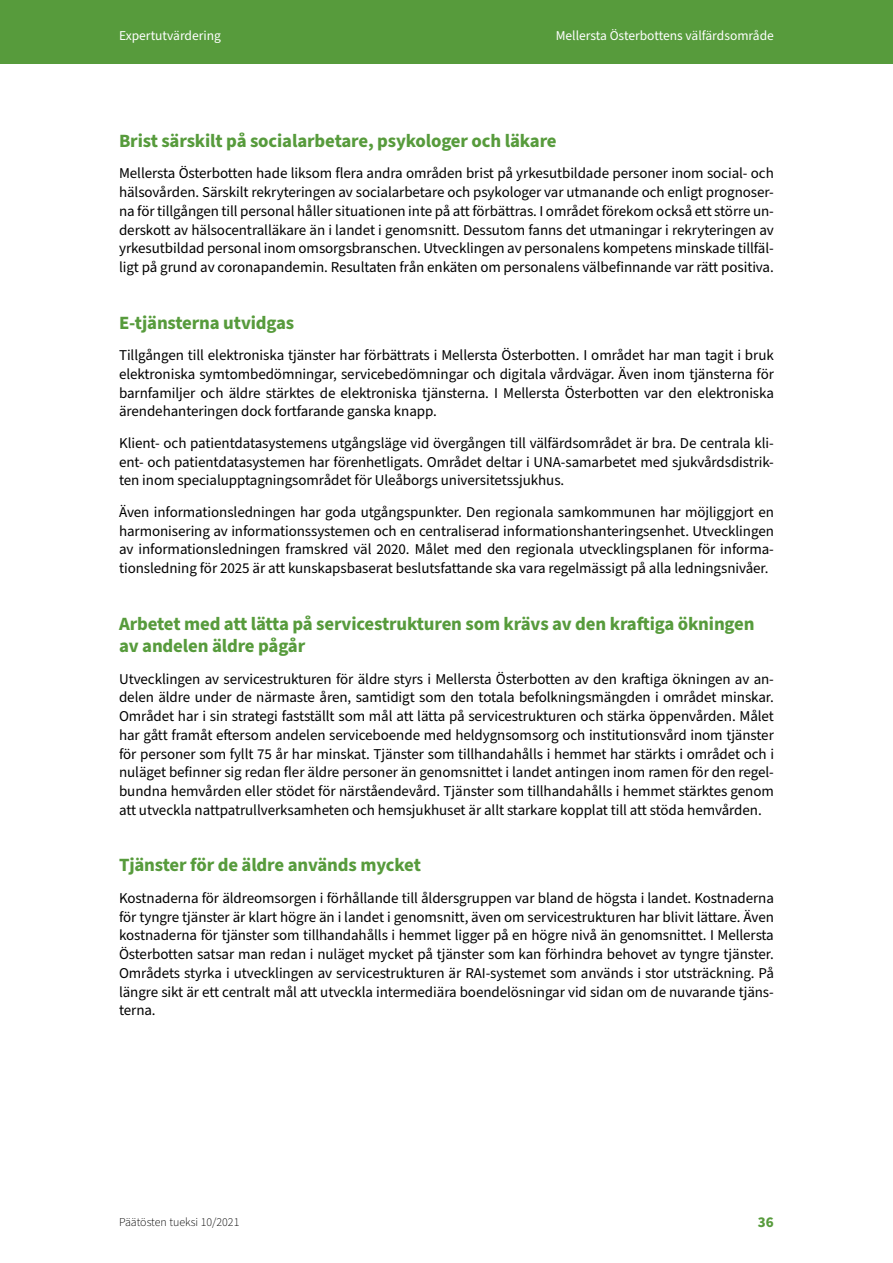
<style>
.page{position:relative;width:893px;height:1263px;background:#fff}
.page>*{position:absolute;margin:0;border:0;box-sizing:border-box;transform-origin:0 0}
.Otsikko_2{font:700 18.75px/22.5px "Source Sans Pro";letter-spacing:-.01em;color:#579b3c}
.Text{font:15px/18.8px "Source Sans Pro";letter-spacing:-.005em;color:#000;text-align:justify}
.t1{font:700 15px "Source Sans Pro";color:#579b3c}
.t2{font:13.5px "Source Sans Pro";color:#fff}
.t3{font:300 12px "Source Sans Pro";color:#000}
</style>
<div class="page">
<div style="left:0;top:0;width:893px;height:64px;background:#579b3c"></div>
<p class="t2" style="left:119px;top:27px;width:103px">Expertutvärdering</p>
<p class="t2" style="left:556px;top:27px;width:220px">Mellersta Österbottens välfärdsområde</p>
<h2 class="Otsikko_2" style="left:119px;top:130px;width:439px">Brist särskilt på socialarbetare, psykologer och läkare</h2>
<p class="Text" style="left:119px;top:164px;width:656px">Mellersta Österbotten hade liksom flera andra områden brist på yrkesutbildade personer inom social- och hälsovården. Särskilt rekryteringen av socialarbetare och psykologer var utmanande och enligt prognoser&shy;na för tillgången till personal håller situationen inte på att förbättras. I området förekom också ett större un&shy;derskott av hälsocentralläkare än i landet i genomsnitt. Dessutom fanns det utmaningar i rekryteringen av yrkesutbildad personal inom omsorgsbranschen. Utvecklingen av personalens kompetens minskade tillfäl&shy;ligt på grund av coronapandemin. Resultaten från enkäten om personalens välbefinnande var rätt positiva.</p>
<h2 class="Otsikko_2" style="left:119px;top:312px;width:177px">E-tjänsterna utvidgas</h2>
<p class="Text" style="left:119px;top:346px;width:656px">Tillgången till elektroniska tjänster har förbättrats i Mellersta Österbotten. I området har man tagit i bruk elektroniska symtombedömningar, servicebedömningar och digitala vårdvägar. Även inom tjänsterna för barnfamiljer och äldre stärktes de elektroniska tjänsterna. I Mellersta Österbotten var den elektroniska ärendehanteringen dock fortfarande ganska knapp.</p>
<p class="Text" style="left:119px;top:434px;width:656px">Klient- och patientdatasystemens utgångsläge vid övergången till välfärdsområdet är bra. De centrala kli&shy;ent- och patientdatasystemen har förenhetligats. Området deltar i UNA-samarbetet med sjukvårdsdistrik&shy;ten inom specialupptagningsområdet för Uleåborgs universitetssjukhus.</p>
<p class="Text" style="left:119px;top:503px;width:656px">Även informationsledningen har goda utgångspunkter. Den regionala samkommunen har möjliggjort en harmonisering av informationssystemen och en centraliserad informationshanteringsenhet. Utvecklingen av informationsledningen framskred väl 2020. Målet med den regionala utvecklingsplanen för informa&shy;tionsledning för 2025 är att kunskapsbaserat beslutsfattande ska vara regelmässigt på alla ledningsnivåer.</p>
<h2 class="Otsikko_2" style="left:119px;top:613px;width:637px">Arbetet med att lätta på servicestrukturen som krävs av den kraftiga ökningen av andelen äldre pågår</h2>
<p class="Text" style="left:119px;top:670px;width:656px">Utvecklingen av servicestrukturen för äldre styrs i Mellersta Österbotten av den kraftiga ökningen av an&shy;delen äldre under de närmaste åren, samtidigt som den totala befolkningsmängden i området minskar.<br>Området har i sin strategi fastställt som mål att lätta på servicestrukturen och stärka öppenvården. Målet har gått framåt eftersom andelen serviceboende med heldygnsomsorg och institutionsvård inom tjänster för personer som fyllt 75 år har minskat. Tjänster som tillhandahålls i hemmet har stärkts i området och i nuläget befinner sig redan fler äldre personer än genomsnittet i landet antingen inom ramen för den regel&shy;bundna hemvården eller stödet för närståendevård. Tjänster som tillhandahålls i hemmet stärktes genom att utveckla nattpatrullverksamheten och hemsjukhuset är allt starkare kopplat till att stöda hemvården.</p>
<h2 class="Otsikko_2" style="left:119px;top:854px;width:303px">Tjänster för de äldre används mycket</h2>
<p class="Text" style="left:119px;top:889px;width:656px">Kostnaderna för äldreomsorgen i förhållande till åldersgruppen var bland de högsta i landet. Kostnaderna för tyngre tjänster är klart högre än i landet i genomsnitt, även om servicestrukturen har blivit lättare. Även kostnaderna för tjänster som tillhandahålls i hemmet ligger på en högre nivå än genomsnittet. I Mellersta Österbotten satsar man redan i nuläget mycket på tjänster som kan förhindra behovet av tyngre tjänster.<br>Områdets styrka i utvecklingen av servicestrukturen är RAI-systemet som används i stor utsträckning. På längre sikt är ett centralt mål att utveckla intermediära boendelösningar vid sidan om de nuvarande tjäns&shy;terna.</p>
<p class="t3" style="left:119px;top:1214px;width:122px">Päätösten tueksi 10/2021</p>
<p class="t1" style="left:758px;top:1212px;width:17px">36</p>
</div>
